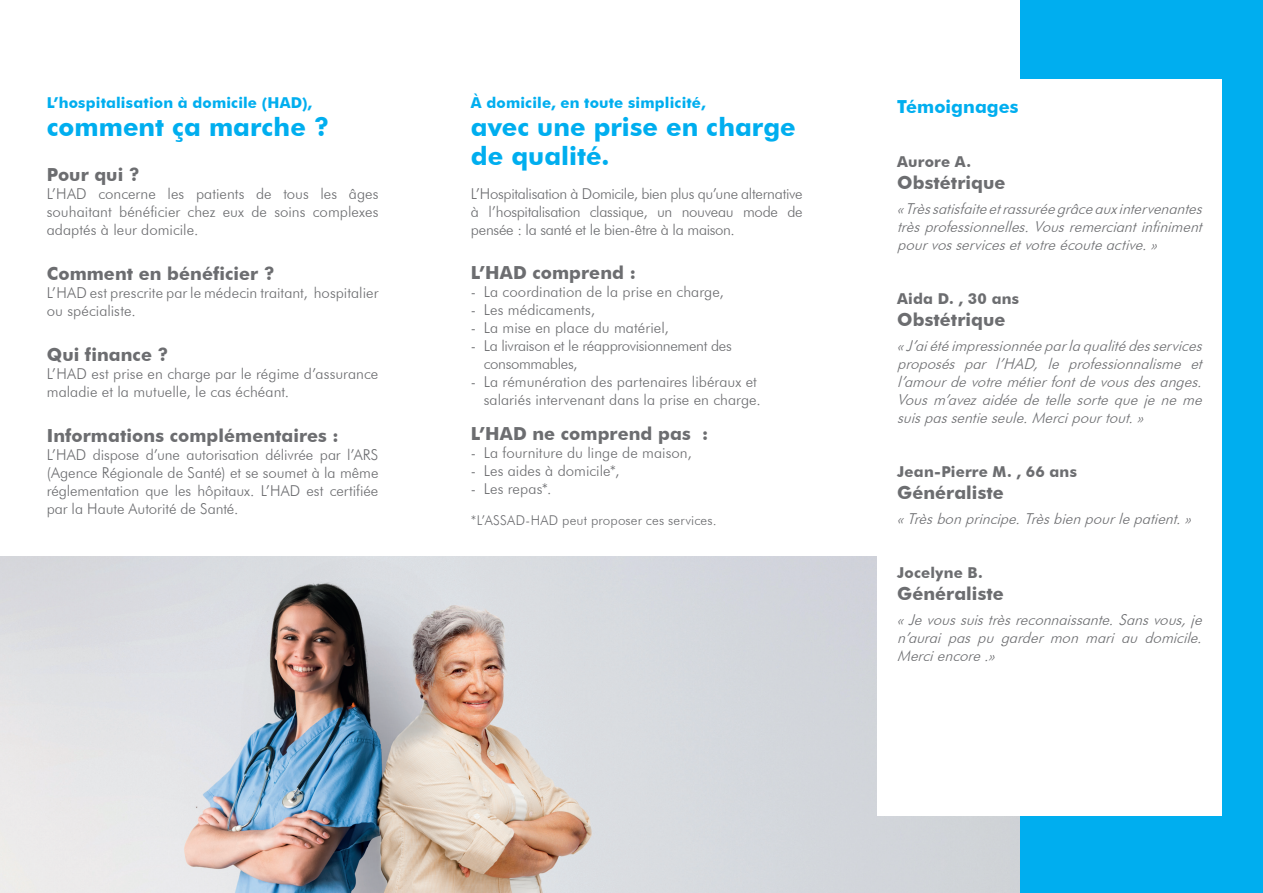
<style>
.page{position:relative;width:1263px;height:893px;background:#fff}
.page>*{position:absolute;margin:0;border:0;box-sizing:border-box;transform-origin:0 0}
.t1{font:700 25.5px/28.5px "Futura BT";color:#00aeef}
.t2{font:700 18px "Futura BT";letter-spacing:.005em;color:#6c6d70}
.t3{font:700 18px "Futura BT";color:#00aeef}
.t4{font:300 15px/18px "Futura BT";color:#6c6d70;text-align:justify}
.t5{font:italic 300 15px/18px "Futura BT";color:#6c6d70;text-align:justify}
.t6{font:700 15px "Futura BT";letter-spacing:.01em;color:#00aeef}
.t7{font:300 15px/18px "Futura BT";letter-spacing:-.02em;color:#6c6d70}
.t8{font:700 15px "Futura BT";letter-spacing:.01em;color:#6c6d70}
.t9{font:300 13.5px "Futura BT";letter-spacing:.01em;color:#6c6d70}
</style>
<div class="page">
<img style="left:0;top:557px;width:1020px;height:336px">
<div style="left:1020px;top:0;width:243px;height:893px;background:#00aeef"></div>
<div style="left:877px;top:79px;width:345px;height:736px;background:#fff"></div>
<p class="t6" style="left:47px;top:93px;width:267px">L’hospitalisation à domicile (HAD),</p>
<p class="t1" style="left:47px;top:113px;width:284px">comment ça marche ?</p>
<p class="t2" style="left:47px;top:164px;width:95px">Pour qui ?</p>
<p class="t4" style="left:47px;top:185px;width:333px">L’HAD concerne les patients de tous les âges souhaitant bénéficier chez eux de soins complexes adaptés à leur domicile.</p>
<p class="t2" style="left:47px;top:263px;width:230px">Comment en bénéficier ?</p>
<p class="t4" style="left:47px;top:284px;width:333px">L’HAD est prescrite par le médecin traitant, hospitalier ou spécialiste.</p>
<p class="t2" style="left:47px;top:343px;width:123px">Qui finance ?</p>
<p class="t4" style="left:47px;top:364px;width:333px">L’HAD est prise en charge par le régime d’assurance maladie et la mutuelle, le cas échéant.</p>
<p class="t2" style="left:47px;top:424px;width:293px">Informations complémentaires :</p>
<p class="t4" style="left:47px;top:445px;width:333px">L’HAD dispose d’une autorisation délivrée par l’ARS (Agence Régionale de Santé) et se soumet à la même réglementation que les hôpitaux. L’HAD est certifiée par la Haute Autorité de Santé.</p>
<p class="t6" style="left:471px;top:93px;width:236px">À domicile, en toute simplicité,</p>
<p class="t1" style="left:471px;top:113px;width:326px">avec une prise en charge de qualité.</p>
<p class="t4" style="left:471px;top:185px;width:333px">L’Hospitalisation à Domicile, bien plus qu’une alternative à l’hospitalisation classique, un nouveau mode de pensée : la santé et le bien-être à la maison.</p>
<p class="t2" style="left:471px;top:261px;width:166px">L’HAD comprend :</p>
<p class="t4" style="left:471px;top:282px;width:254px">- La coordination de la prise en charge,</p>
<p class="t4" style="left:471px;top:300px;width:126px">- Les médicaments,</p>
<p class="t4" style="left:471px;top:318px;width:199px">- La mise en place du matériel,</p>
<p class="t7" style="left:484px;top:336px;width:250px;text-indent:-13px">- La livraison et le réapprovisionnement des consommables,</p>
<p class="t4" style="left:471px;top:372px;width:291px;text-align:right">- La rémunération des partenaires libéraux et salariés intervenant dans la prise en charge.</p>
<p class="t2" style="left:471px;top:422px;width:239px">L’HAD ne comprend pas :</p>
<p class="t4" style="left:471px;top:443px;width:222px">- La fourniture du linge de maison,</p>
<p class="t4" style="left:471px;top:461px;width:150px">- Les aides à domicile*,</p>
<p class="t4" style="left:471px;top:479px;width:82px">- Les repas*.</p>
<p class="t9" style="left:471px;top:512px;width:247px">*L’ASSAD-HAD peut proposer ces services.</p>
<p class="t3" style="left:897px;top:96px;width:123px">Témoignages</p>
<p class="t8" style="left:897px;top:153px;width:76px">Aurore A.</p>
<p class="t2" style="left:897px;top:171px;width:110px">Obstétrique</p>
<p class="t5" style="left:897px;top:200px;width:311px">«Trèssatisfaiteetrassuréegrâceauxintervenantes trèsprofessionnelles.Vousremerciantinfiniment pourvosservicesetvotreécouteactive.»</p>
<p class="t8" style="left:897px;top:290px;width:123px">Aida D. , 30 ans</p>
<p class="t2" style="left:897px;top:308px;width:110px">Obstétrique</p>
<p class="t5" style="left:897px;top:337px;width:311px">«J’aiétéimpressionnéeparlaqualitédesservices proposés par l’HAD, le professionnalisme et l’amourdevotremétierfontdevousdesanges.<br>Vous m’avez aidée de telle sorte que je ne me suispassentieseule.Mercipourtout.»</p>
<p class="t8" style="left:897px;top:463px;width:181px">Jean-Pierre M. , 66 ans</p>
<p class="t2" style="left:897px;top:481px;width:108px">Généraliste</p>
<p class="t5" style="left:897px;top:510px;width:300px">«Trèsbonprincipe.Trèsbienpourlepatient.»</p>
<p class="t8" style="left:897px;top:564px;width:87px">Jocelyne B.</p>
<p class="t2" style="left:897px;top:583px;width:108px">Généraliste</p>
<p class="t5" style="left:897px;top:611px;width:311px">«Jevoussuistrèsreconnaissante.Sansvous,je n’aurai pas pu garder mon mari au domicile.<br>Merciencore.»</p>
</div>
